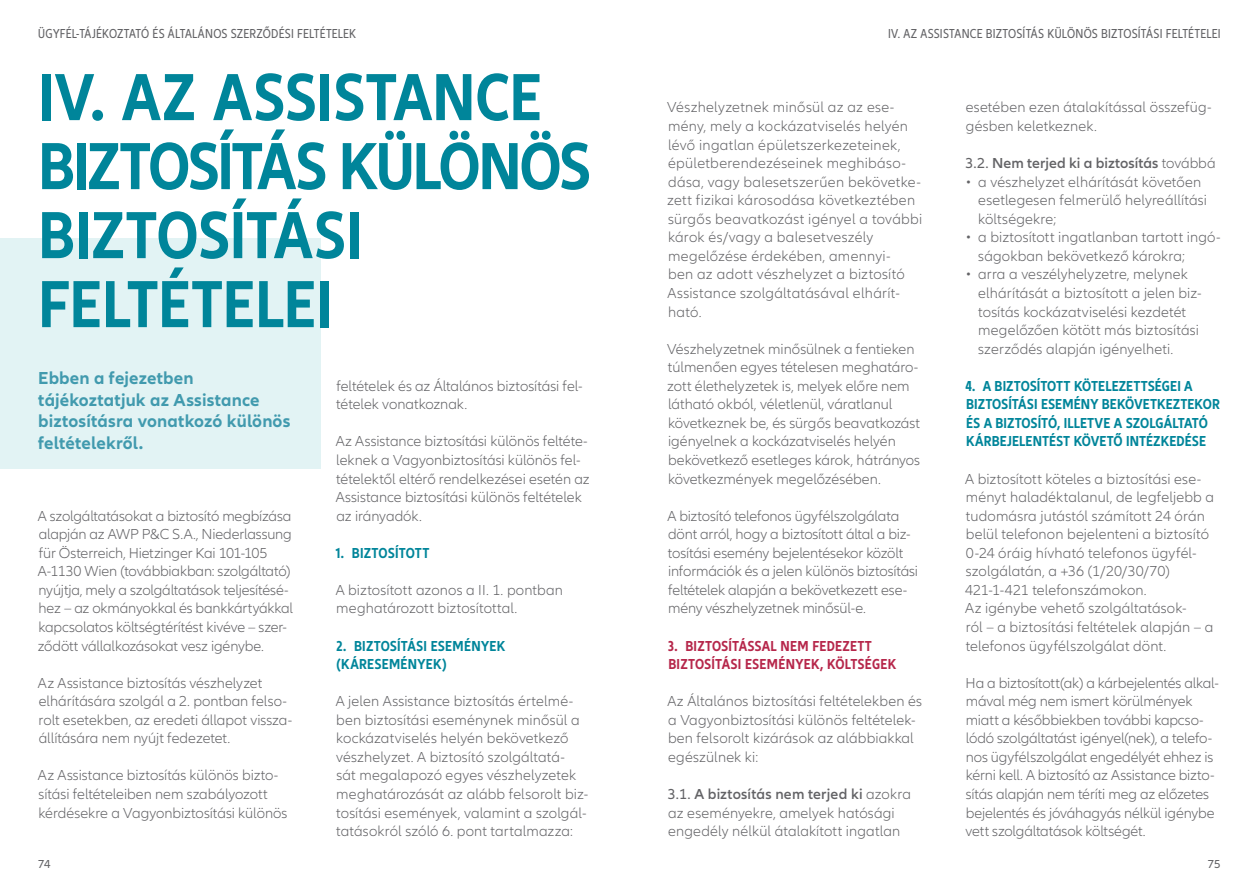
<style>
.page{position:relative;width:1259px;height:893px;background:#fff}
.page>*{position:absolute;margin:0;border:0;box-sizing:border-box;transform-origin:0 0}
.CIM_46_HU{font:700 condensed 69px/69px "Allianz Neo";letter-spacing:-.01em;color:#00859a}
.Copy{font:700 18px/21.6px "Allianz Neo";letter-spacing:.01em;color:#419aae}
.NORMAL{font:300 15px/18.6px "Allianz Neo";color:#636366}
.CIM_KICSI_SZINES{font:700 condensed 15px/18.6px "Allianz Neo";letter-spacing:.005em;color:#00859a}
._2-2_NORMAL_PLUSZ{font:300 15px/18.6px "Allianz Neo";letter-spacing:.01em;color:#636366}
.CIM_KICSI_SZINES-2{font:700 condensed 15px/18.6px "Allianz Neo";letter-spacing:.015em;color:#b6274b}
._2-2_NORMAL_PLUSZ-2{font:600 15px "Allianz Neo";letter-spacing:.005em;color:#636366}
.NORMAL-2{font:700 condensed 15px "Allianz Neo";letter-spacing:.01em;color:#00859a}
.t1{font:condensed 13.5px "Allianz Neo";letter-spacing:.015em;color:#636366}
.t2{font:12px "Allianz Neo";color:#636366}
.s1{font-weight:400}
.s2{font-weight:600}
.s3{font-weight:300}
</style>
<div class="page">
<div style="left:0;top:238px;width:320px;height:231px;background:#e2f3f4"></div>
<p class="t1" style="left:38px;top:26px;width:319px">ÜGYFÉL-TÁJÉKOZTATÓ ÉS ÁLTALÁNOS SZERZŐDÉSI FELTÉTELEK</p>
<p class="t1" style="left:888px;top:26px;width:47px">IV. AZ ASSISTAN</p>
<p class="t1" style="left:970px;top:26px;width:23px">CE BIZTOS</p>
<p class="t1" style="left:1022px;top:26px;width:53px">ÍTÁS KÜ LÖNÖS</p>
<p class="t1" style="left:1101px;top:26px;width:7px">BIZTOS</p>
<p class="t1" style="left:1138px;top:26px;width:10px">ÍTÁSI</p>
<p class="t1" style="left:1165px;top:26px;width:24px">FE LTÉTE</p>
<p class="t1" style="left:1206px;top:26px;width:10px">LEI</p>
<p class="CIM_46_HU" style="left:38px;top:64px;width:554px">IV. AZ ASSISTANCE<br>BIZTOSÍTÁS KÜLÖNÖS<br>BIZTOSÍTÁSI<br>FELTÉTELEI</p>
<p class="Copy" style="left:38px;top:368px;width:254px">Ebben a fejezetben tájékoztatjuk az Assistance biztosításra vonatkozó különös feltételekről.</p>
<p class="NORMAL" style="left:38px;top:507px;width:257px">A szolgáltatásokat a biztosító megbízása alapján az AWP P&amp;C S.A., Niederlassung für Österreich, Hietzinger Kai 101-105<br>A-1130 Wien (továbbiakban: szolgáltató) nyújtja, mely a szolgáltatások teljesítésé&shy;hez – az okmányokkal és bankkártyákkal kapcsolatos költségtérítést kivéve – szer&shy;ződött vállalkozásokat vesz igénybe.</p>
<p class="NORMAL" style="left:38px;top:674px;width:256px">Az Assistance biztosítás vészhelyzet elhárítására szolgál a 2. pontban felso&shy;rolt esetekben, az eredeti állapot vissza&shy;állítására nem nyújt fedezetet.</p>
<p class="NORMAL" style="left:38px;top:767px;width:251px">Az Assistance biztosítás különös bizto&shy;sítási feltételeiben nem szabályozott kérdésekre a Vagyonbiztosítási különös</p>
<p class="NORMAL" style="left:336px;top:377px;width:248px">feltételek és az Általános biztosítási fel&shy;tételek vonatkoznak.</p>
<p class="NORMAL" style="left:336px;top:433px;width:256px">Az Assistance biztosítási különös feltéte&shy;leknek a Vagyonbiztosítási különös fel&shy;tételektől eltérő rendelkezései esetén az Assistance biztosítási különös feltételek az irányadók.</p>
<p class="NORMAL-2" style="left:336px;top:544px;width:95px">1. BIZTOSÍTOTT</p>
<p class="NORMAL" style="left:336px;top:581px;width:229px">A biztosított azonos a II. 1. pontban meghatározott biztosítottal.</p>
<p class="CIM_KICSI_SZINES" style="left:336px;top:637px;width:170px">2. BIZTOSÍTÁSI ESEMÉNYEK (KÁRESEMÉNYEK)</p>
<p class="NORMAL" style="left:336px;top:692px;width:254px">A jelen Assistance biztosítás értelmé&shy;ben biztosítási eseménynek minősül a kockázatviselés helyén bekövetkező vészhelyzet. A biztosító szolgáltatá-<br>sát megalapozó egyes vészhelyzetek meghatározását az alább felsorolt biz&shy;tosítási események, valamint a szolgál&shy;tatásokról szóló 6. pont tartalmazza:</p>
<p class="NORMAL" style="left:667px;top:99px;width:256px">Vészhelyzetnek minősül az az ese&shy;mény, mely a kockázatviselés helyén lévő ingatlan épületszerkezeteinek, épületberendezéseinek meghibáso&shy;dása, vagy balesetszerűen bekövetke&shy;zett fizikai károsodása következtében sürgős beavatkozást igényel a további károk és/vagy a balesetveszély megelőzése érdekében, amennyi-<br>ben az adott vészhelyzet a biztosító Assistance szolgáltatásával elhárít&shy;ható.</p>
<p class="NORMAL" style="left:667px;top:340px;width:255px">Vészhelyzetnek minősülnek a fentieken túlmenően egyes tételesen meghatáro&shy;zott élethelyzetek is, melyek előre nem látható okból, véletlenül, váratlanul következnek be, és sürgős beavatkozást igényelnek a kockázatviselés helyén bekövetkező esetleges károk, hátrányos következmények megelőzésében.</p>
<p class="NORMAL" style="left:667px;top:507px;width:252px">A biztosító telefonos ügyfélszolgálata dönt arról, hogy a biztosított által a biz&shy;tosítási esemény bejelentésekor közölt információk és a jelen különös biztosítási feltételek alapján a bekövetkezett ese&shy;mény vészhelyzetnek minősül-e.</p>
<p class="CIM_KICSI_SZINES-2" style="left:668px;top:637px;width:230px">3. BIZTOSÍTÁSSAL NEM FEDEZETT<br>BIZTOSÍTÁSI ESEMÉNYEK, KÖLTSÉGEK</p>
<p class="NORMAL" style="left:667px;top:692px;width:256px">Az Általános biztosítási feltételekben és a Vagyonbiztosítási különös feltételek&shy;ben felsorolt kizárások az alábbiakkal egészülnek ki:</p>
<p class="_2-2_NORMAL_PLUSZ" style="left:668px;top:785px;width:245px"><span class="s1">3.1.</span> <span class="s2">A biztosítás nem terjed ki</span> azokra az eseményekre, amelyek hatósági engedély nélkül átalakított ingatlan</p>
<p class="_2-2_NORMAL_PLUSZ" style="left:966px;top:99px;width:247px">esetében ezen átalakítással összefüg&shy;gésben keletkeznek.</p>
<p class="_2-2_NORMAL_PLUSZ-2" style="left:965px;top:155px;width:252px"><span class="s1">3.2.</span> Nem terjed ki a biztosítás <span class="s3">továbbá</span></p>
<p class="NORMAL" style="left:978px;top:173px;width:230px;text-indent:-13px">• a vészhelyzet elhárítását követően esetlegesen felmerülő helyreállítási költségekre;</p>
<p class="NORMAL" style="left:978px;top:229px;width:244px;text-indent:-13px">• a biztosított ingatlanban tartott ingó&shy;ságokban bekövetkező károkra;</p>
<p class="NORMAL" style="left:978px;top:266px;width:225px;text-indent:-13px">• arra a veszélyhelyzetre, melynek elhárítását a biztosított a jelen biz&shy;tosítás kockázatviselési kezdetét megelőzően kötött más biztosítási szerződés alapján igényelheti.</p>
<p class="CIM_KICSI_SZINES" style="left:965px;top:377px;width:256px">4. A BIZTOSÍTOTT KÖTELEZETTSÉGEI A BIZTOSÍTÁSI ESEMÉNY BEKÖVETKEZTEKOR ÉS A BIZTOSÍTÓ, ILLETVE A SZOLGÁLTATÓ KÁRBEJELENTÉST KÖVETŐ INTÉZKEDÉSE</p>
<p class="NORMAL" style="left:965px;top:470px;width:250px">A biztosított köteles a biztosítási ese&shy;ményt haladéktalanul, de legfeljebb a tudomásra jutástól számított 24 órán belül telefonon bejelenteni a biztosító 0-24 óráig hívható telefonos ügyfél&shy;szolgálatán, a +36 (1/20/30/70)<br>421-1-421 telefonszámokon.<br>Az igénybe vehető szolgáltatások-<br>ról – a biztosítási feltételek alapján – a telefonos ügyfélszolgálat dönt.</p>
<p class="NORMAL" style="left:965px;top:674px;width:255px">Ha a biztosított(ak) a kárbejelentés alkal&shy;mával még nem ismert körülmények miatt a későbbiekben további kapcso&shy;lódó szolgáltatást igényel(nek), a telefo&shy;nos ügyfélszolgálat engedélyét ehhez is kérni kell. A biztosító az Assistance bizto&shy;sítás alapján nem téríti meg az előzetes bejelentés és jóváhagyás nélkül igénybe vett szolgáltatások költségét.</p>
<p class="t2" style="left:38px;top:857px;width:14px">74</p>
<p class="t2" style="left:1208px;top:857px;width:14px">75</p>
</div>
